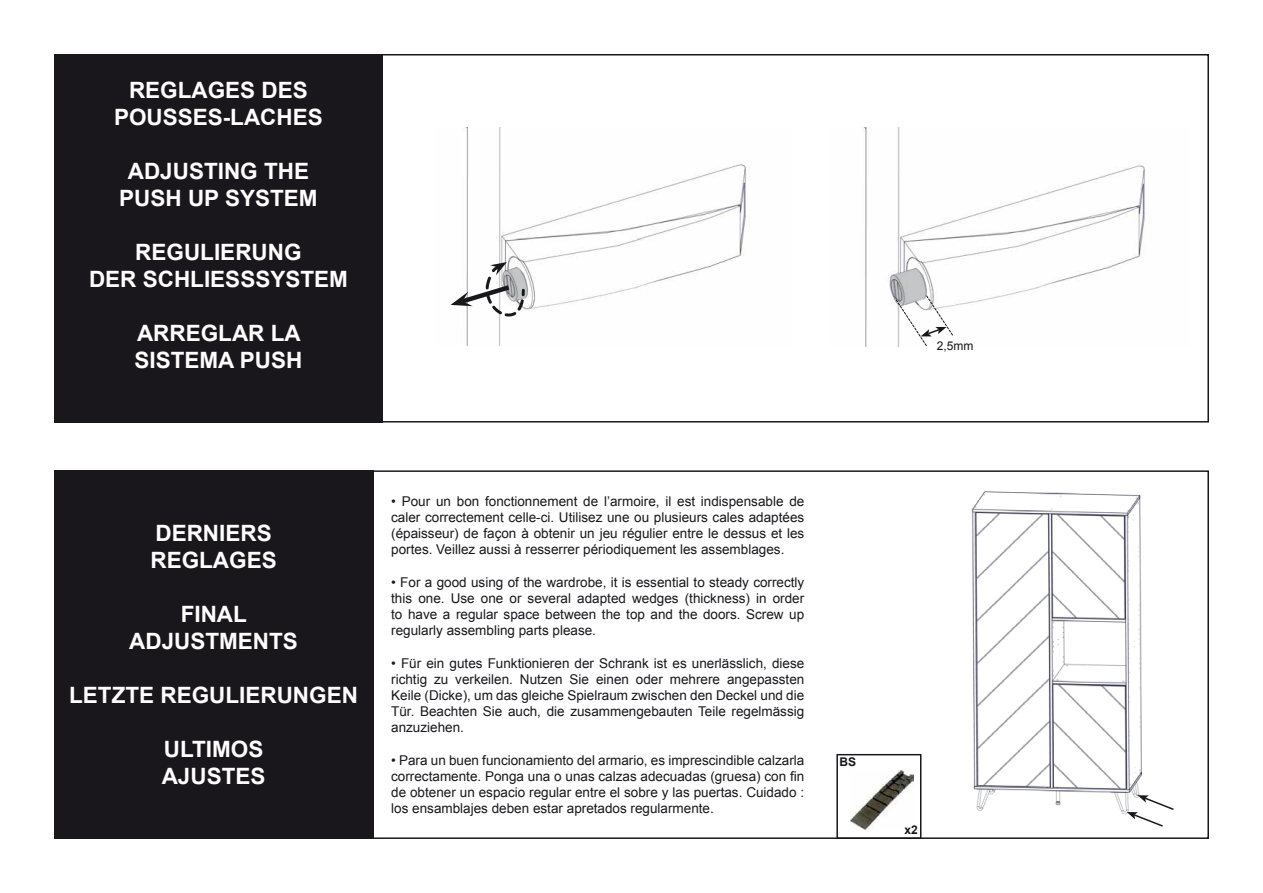
<style>
.page{position:relative;width:1263px;height:893px;background:#fff}
.page>*{position:absolute;margin:0;border:0;box-sizing:border-box;transform-origin:0 0}
.t1{font:700 22.5px/27px "Arial";color:#fff;text-align:center}
.t2{font:13.5px/16.2px "Arial";color:#1a171c;text-align:justify}
.t3{font:12px "Arial";color:#1a171c}
.t4{font:700 12px "Arial";color:#1a171c}
</style>
<div class="page">
<div style="left:54px;top:470px;width:319px;height:369px;background:#1a171c"></div>
<div style="left:54px;top:54px;width:329px;height:369px;background:#1a171c"></div>
<svg style="left:1132px;top:795px;width:42px;height:32px"></svg>
<div style="left:836px;top:754px;width:85px;height:85px;border:2px solid #1a171c"></div>
<img style="left:850px;top:771px;width:63px;height:58px">
<img style="left:466px;top:128px;width:280px;height:218px">
<svg style="left:450px;top:262px;width:78px;height:56px"></svg>
<img style="left:863px;top:128px;width:282px;height:219px">
<svg style="left:890px;top:268px;width:63px;height:79px"></svg>
<img style="left:971px;top:491px;width:174px;height:326px">
<h1 class="t1" style="left:114px;top:77px;width:210px">REGLAGES DES<br>POUSSES-LACHES</h1>
<h1 class="t1" style="left:119px;top:158px;width:200px">ADJUSTING THE<br>PUSH UP SYSTEM</h1>
<h1 class="t1" style="left:89px;top:239px;width:260px">REGULIERUNG<br>DER SCHLIESSSYSTEM</h1>
<h1 class="t1" style="left:134px;top:320px;width:169px;text-align:left">ARREGLAR LA<br>SISTEMA PUSH</h1>
<p class="t3" style="left:937px;top:338px;width:38px">2,5mm</p>
<h1 class="t1" style="left:150px;top:521px;width:128px;text-align:left">DERNIERS<br>REGLAGES</h1>
<h1 class="t1" style="left:129px;top:602px;width:170px">FINAL<br>ADJUSTMENTS</h1>
<h1 class="t1" style="left:69px;top:683px;width:290px">LETZTE REGULIERUNGEN</h1>
<h1 class="t1" style="left:162px;top:737px;width:105px;text-align:left">ULTIMOS<br>AJUSTES</h1>
<p class="t2" style="left:391px;top:493px;width:415px">• Pour un bon fonctionnement de l’armoire, il est indispensable de caler correctement celle-ci. Utilisez une ou plusieurs cales adaptées (épaisseur) de façon à obtenir un jeu régulier entre le dessus et les portes. Veillez aussi à resserrer périodiquement les assemblages.</p>
<p class="t2" style="left:391px;top:574px;width:415px">• For a good using of the wardrobe, it is essential to steady correctly this one. Use one or several adapted wedges (thickness) in order to have a regular space between the top and the doors. Screw up regularly assembling parts please.</p>
<p class="t2" style="left:391px;top:655px;width:415px">• Für ein gutes Funktionieren der Schrank ist es unerlässlich, diese richtig zu verkeilen. Nutzen Sie einen oder mehrere angepassten Keile (Dicke), um das gleiche Spielraum zwischen den Deckel und die Tür. Beachten Sie auch, die zusammengebauten Teile regelmässig anzuziehen.</p>
<p class="t2" style="left:391px;top:752px;width:415px">• Para un buen funcionamiento del armario, es imprescindible calzarla correctamente. Ponga una o unas calzas adecuadas (gruesa) con fin de obtener un espacio regular entre el sobre y las puertas. Cuidado : los ensamblajes deben estar apretados regularmente.</p>
<p class="t4" style="left:840px;top:754px;width:18px">BS</p>
<p class="t4" style="left:904px;top:822px;width:15px">x2</p>
</div>
